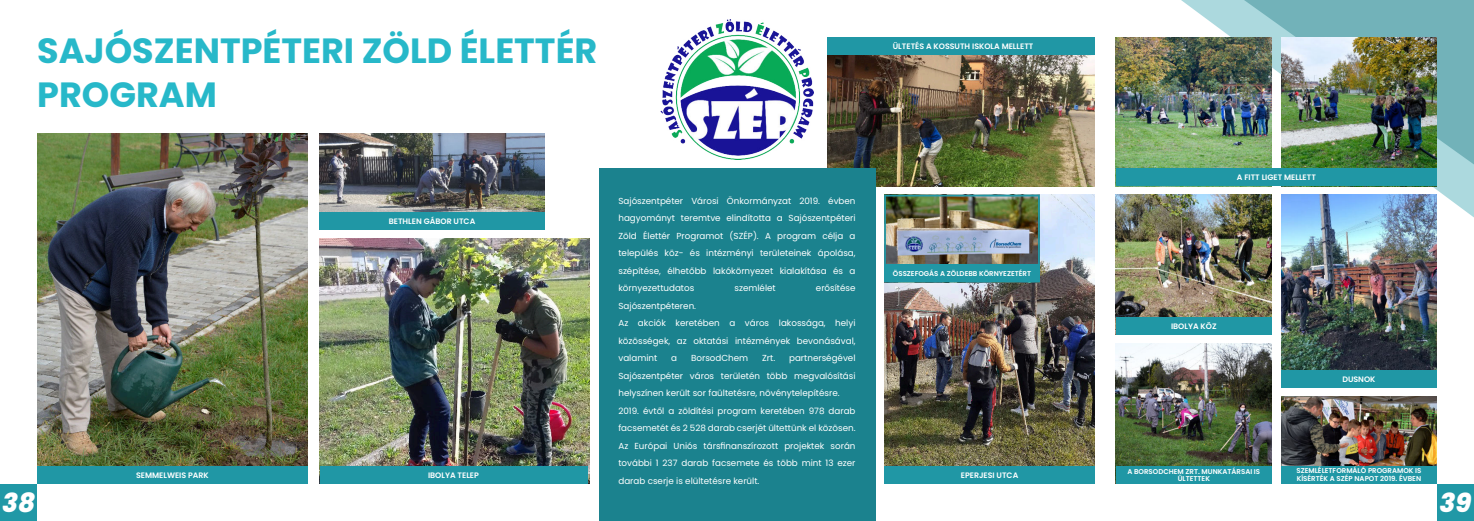
<style>
.page{position:relative;width:1474px;height:521px;background:#fff}
.page>*{position:absolute;margin:0;border:0;box-sizing:border-box;transform-origin:0 0}
.t1{font:700 35px/43.8px "Poppins";color:#27b8c9}
.t2{font:italic 800 26.25px "Poppins";color:#fff}
.t3{font:8.75px/17.5px "Poppins";color:#fff}
.t4{font:600 7.88px "Poppins";color:#fff}
.t5{font:600 7px/7.7px "Poppins";color:#fff;text-align:center}
</style>
<div class="page">
<svg style="left:1170px;top:0;width:303px;height:228px"></svg>
<svg style="left:1233px;top:0;width:240px;height:174px;background:#83bbc1"></svg>
<div style="left:0;top:484px;width:37px;height:37px;background:#2098a6"></div>
<div style="left:1436px;top:484px;width:37px;height:37px;background:#2098a6"></div>
<img style="left:827px;top:55px;width:267px;height:131px">
<img style="left:884px;top:195px;width:210px;height:271px">
<div style="left:598px;top:168px;width:277px;height:353px;background:#1b828e"></div>
<img style="left:660px;top:20px;width:154px;height:140px">
<img style="left:37px;top:133px;width:271px;height:333px">
<img style="left:319px;top:238px;width:271px;height:246px">
<div style="left:37px;top:466px;width:271px;height:18px;background:#2097a5"></div>
<div style="left:319px;top:466px;width:268px;height:18px;background:#2097a5"></div>
<div style="left:827px;top:37px;width:267px;height:18px;background:#2097a5"></div>
<div style="left:884px;top:466px;width:210px;height:18px;background:#2097a5"></div>
<img style="left:1115px;top:37px;width:156px;height:131px">
<img style="left:1115px;top:195px;width:156px;height:122px">
<img style="left:1115px;top:343px;width:156px;height:123px">
<img style="left:1281px;top:37px;width:155px;height:131px">
<img style="left:1281px;top:195px;width:155px;height:175px">
<img style="left:1281px;top:396px;width:155px;height:88px">
<img style="left:884px;top:195px;width:155px;height:70px">
<div style="left:1115px;top:168px;width:321px;height:18px;background:#2097a5"></div>
<div style="left:1115px;top:317px;width:156px;height:18px;background:#2097a5"></div>
<div style="left:1281px;top:370px;width:155px;height:18px;background:#2097a5"></div>
<div style="left:1115px;top:466px;width:156px;height:18px;background:#2097a5"></div>
<div style="left:1281px;top:466px;width:155px;height:17px;background:#2097a5"></div>
<div style="left:884px;top:265px;width:155px;height:17px;background:#2097a5"></div>
<img style="left:319px;top:133px;width:225px;height:79px">
<div style="left:319px;top:212px;width:225px;height:18px;background:#2097a5"></div>
<h1 class="t1" style="left:37px;top:30px;width:561px">SAJÓSZENTPÉTERI ZÖLD ÉLETTÉR<br>PROGRAM</h1>
<p class="t4" style="left:389px;top:216px;width:88px">BETHLEN GÁBOR UTCA</p>
<p class="t4" style="left:136px;top:470px;width:74px">SEMMELWEIS PARK</p>
<p class="t4" style="left:428px;top:470px;width:52px">IBOLYA TELEP</p>
<p class="t3" style="left:618px;top:192px;width:239px;text-align:justify">Sajószentpéter Városi Önkormányzat 2019. évben hagyományt teremtve elindította a Sajószentpéteri Zöld Élettér Programot (SZÉP). A program célja a település köz- és intézményi területeinek ápolása, szépítése, élhetőbb lakókörnyezet kialakítása és a környezettudatos</p>
<p class="t3" style="left:734px;top:279px;width:43px">szemlélet</p>
<p class="t3" style="left:816px;top:279px;width:41px">erősítése</p>
<p class="t3" style="left:618px;top:297px;width:239px">Sajószentpéteren.<br>Az akciók keretében a város lakossága, helyi közösségek, az oktatási intézmények bevonásával, valamint</p>
<p class="t3" style="left:618px;top:349px;width:239px;text-indent:171px">partnerségével Sajószentpéter város területén több megvalósítási helyszínen került sor faültetésre, növénytelepítésre.<br>2019. évtől a zöldítési program keretében 978 darab facsemetét és 2 528 darab cserjét ültettünk el közösen.<br>Az Európai Uniós társfinanszírozott projektek során további 1 237 darab facsemete és több mint 13 ezer darab cserje is elültetésre került.</p>
<p class="t3" style="left:671px;top:349px;width:7px">a</p>
<p class="t3" style="left:691px;top:349px;width:59px">BorsodChem</p>
<p class="t3" style="left:762px;top:349px;width:15px">Zrt.</p>
<p class="t4" style="left:892px;top:42px;width:142px">ÜLTETÉS A KOSSUTH ISKOLA MELLETT</p>
<p class="t5" style="left:892px;top:270px;width:140px">ÖSSZEFOGÁS A ZÖLDEBB KÖRNYEZETÉRT</p>
<p class="t4" style="left:960px;top:470px;width:59px">EPERJESI UTCA</p>
<p class="t4" style="left:1236px;top:173px;width:81px">A FITT LIGET MELLETT</p>
<p class="t4" style="left:1171px;top:322px;width:47px">IBOLYA KÖZ</p>
<p class="t4" style="left:1342px;top:375px;width:35px">DUSNOK</p>
<p class="t5" style="left:1127px;top:467px;width:134px">A BORSODCHEM ZRT. MUNKATÁRSAI IS<br>ÜLTETTEK</p>
<p class="t5" style="left:1296px;top:467px;width:127px;text-align:left">SZEMLÉLETFORMÁLÓ PROGRAMOK IS<br>KÍSÉRTÉK A SZÉP NAPOT 2019. ÉVBEN</p>
<h2 class="t2" style="left:2px;top:488px;width:35px">38</h2>
<h2 class="t2" style="left:1439px;top:488px;width:33px">39</h2>
</div>
